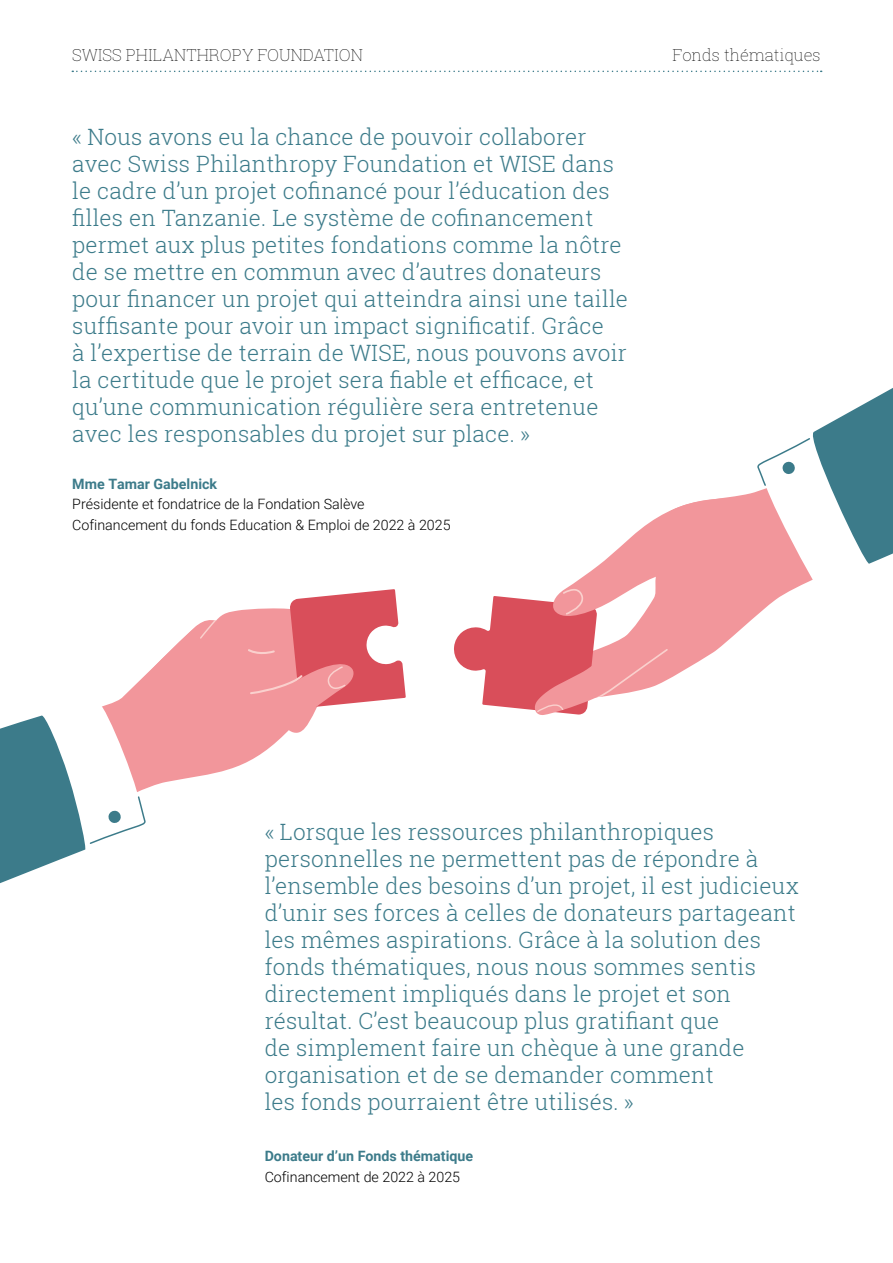
<style>
.page{position:relative;width:893px;height:1263px;background:#fff}
.page>*{position:absolute;margin:0;border:0;box-sizing:border-box;transform-origin:0 0}
.t1{font:300 22.5px/27px "Roboto Slab";letter-spacing:.01em;color:#3c7b8a}
.t2{font:100 16.5px "Roboto Slab";color:#000}
.t3{font:300 14.25px/20.4px "Roboto";color:#000}
.t4{font:700 14.25px "Roboto";color:#3c7b8a}
</style>
<div class="page">
<svg style="left:0;top:589px;width:406px;height:294px"></svg>
<svg style="left:454px;top:388px;width:439px;height:326px"></svg>
<svg style="left:72px;top:71px;width:750px;height:1px"></svg>
<p class="t2" style="left:72px;top:44px;width:292px">SWISS PHILANTHROPY FOUNDATION</p>
<p class="t2" style="left:672px;top:44px;width:150px">Fonds thématiques</p>
<p class="t1" style="left:72px;top:123px;width:557px">« Nous avons eu la chance de pouvoir collaborer avec Swiss Philanthropy Foundation et WISE dans le cadre d’un projet cofinancé pour l’éducation des filles en Tanzanie. Le système de cofinancement permet aux plus petites fondations comme la nôtre de se mettre en commun avec d’autres donateurs pour financer un projet qui atteindra ainsi une taille suffisante pour avoir un impact significatif. Grâce<br>à l’expertise de terrain de WISE, nous pouvons avoir la certitude que le projet sera fiable et efficace, et qu’une communication régulière sera entretenue avec les responsables du projet sur place. »</p>
<p class="t4" style="left:72px;top:474px;width:146px">Mme Tamar Gabelnick</p>
<p class="t3" style="left:72px;top:493px;width:380px">Présidente et fondatrice de la Fondation Salève<br>Cofinancement du fonds Education &amp; Emploi de 2022 à 2025</p>
<p class="t1" style="left:265px;top:818px;width:536px">« Lorsque les ressources philanthropiques personnelles ne permettent pas de répondre à l’ensemble des besoins d’un projet, il est judicieux d’unir ses forces à celles de donateurs partageant les mêmes aspirations. Grâce à la solution des fonds thématiques, nous nous sommes sentis directement impliqués dans le projet et son résultat. C’est beaucoup plus gratifiant que<br>de simplement faire un chèque à une grande organisation et de se demander comment<br>les fonds pourraient être utilisés. »</p>
<p class="t4" style="left:265px;top:1146px;width:210px">Donateur d’un Fonds thématique</p>
<p class="t3" style="left:265px;top:1166px;width:197px">Cofinancement de 2022 à 2025</p>
</div>
